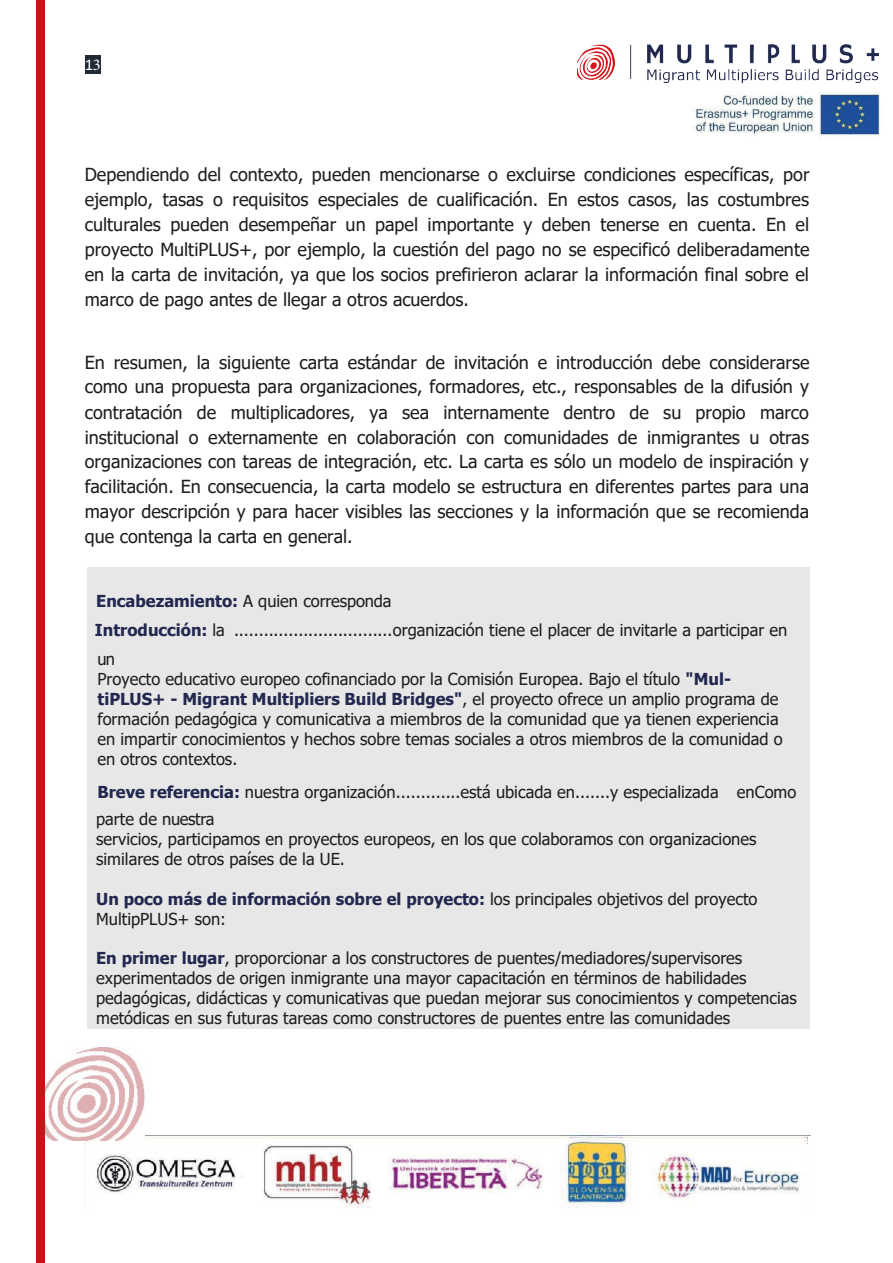
<style>
.page{position:relative;width:893px;height:1263px;background:#fff}
.page>*{position:absolute;margin:0;border:0;box-sizing:border-box;transform-origin:0 0}
.t1{font:18px/25px "Tahoma";color:#1d1d1b;text-align:justify}
.t2{font:16.5px/20px "Tahoma";color:#1d1d1b}
.t3{font:16.5px "Calibri";color:#fff}
.s1{font-family:"Minion Pro"}
.s2{font-weight:700;color:#22284f}
</style>
<div class="page">
<div style="left:85px;top:56px;width:16px;height:18px;background:#202a35"></div>
<img style="left:83px;top:1135px;width:727px;height:73px">
<img style="left:45px;top:1047px;width:100px;height:93px">
<div style="left:36px;top:0;width:9px;height:1263px;background:#c11718"></div>
<img style="left:577px;top:44px;width:301px;height:38px">
<img style="left:692px;top:92px;width:188px;height:46px">
<div style="left:88px;top:568px;width:722px;height:461px;background:#e8e7e7"></div>
<p class="t3" style="left:85px;top:53px;width:17px">1<span class="s1">3</span></p>
<p class="t1" style="left:85px;top:163px;width:726px">Dependiendo del contexto, pueden mencionarse o excluirse condiciones específicas, por ejemplo, tasas o requisitos especiales de cualificación. En estos casos, las costumbres culturales pueden desempeñar un papel importante y deben tenerse en cuenta. En el proyecto MultiPLUS+, por ejemplo, la cuestión del pago no se especificó deliberadamente en la carta de invitación, ya que los socios prefirieron aclarar la información final sobre el marco de pago antes de llegar a otros acuerdos.</p>
<p class="t1" style="left:85px;top:350px;width:726px">En resumen, la siguiente carta estándar de invitación e introducción debe considerarse como una propuesta para organizaciones, formadores, etc., responsables de la difusión y contratación de multiplicadores, ya sea internamente dentro de su propio marco institucional o externamente en colaboración con comunidades de inmigrantes u otras organizaciones con tareas de integración, etc. La carta es sólo un modelo de inspiración y facilitación. En consecuencia, la carta modelo se estructura en diferentes partes para una mayor descripción y para hacer visibles las secciones y la información que se recomienda que contenga la carta en general.</p>
<p class="t2" style="left:95px;top:587px;width:694px;line-height:29px"><span class="s2">Encabezamiento:</span> A quien corresponda<br><span class="s2">Introducción:</span> la ................................ organización tiene el placer de invitarle a participar en un</p>
<p class="t2" style="left:98px;top:670px;width:687px">Proyecto educativo europeo cofinanciado por la Comisión Europea. Bajo el título <span class="s2">"Mul&shy;tiPLUS+ - Migrant Multipliers Build Bridges"</span>, el proyecto ofrece un amplio programa de formación pedagógica y comunicativa a miembros de la comunidad que ya tienen experiencia en impartir conocimientos y hechos sobre temas sociales a otros miembros de la comunidad o en otros contextos.</p>
<p class="t2" style="left:96px;top:780px;width:702px;line-height:26.4px"><span class="s2">Breve referencia:</span> nuestra organización.............está ubicada en.......y especializada enComo parte de nuestra</p>
<p class="t2" style="left:96px;top:830px;width:662px">servicios, participamos en proyectos europeos, en los que colaboramos con organizaciones similares de otros países de la UE.</p>
<p class="t2" style="left:96px;top:889px;width:663px"><span class="s2">Un poco más de información sobre el proyecto:</span> los principales objetivos del proyecto<br>MultipPLUS+ son:</p>
<p class="t2" style="left:96px;top:949px;width:702px"><span class="s2">En primer lugar</span>, proporcionar a los constructores de puentes/mediadores/supervisores experimentados de origen inmigrante una mayor capacitación en términos de habilidades pedagógicas, didácticas y comunicativas que puedan mejorar sus conocimientos y competencias metódicas en sus futuras tareas como constructores de puentes entre las comunidades</p>
</div>
